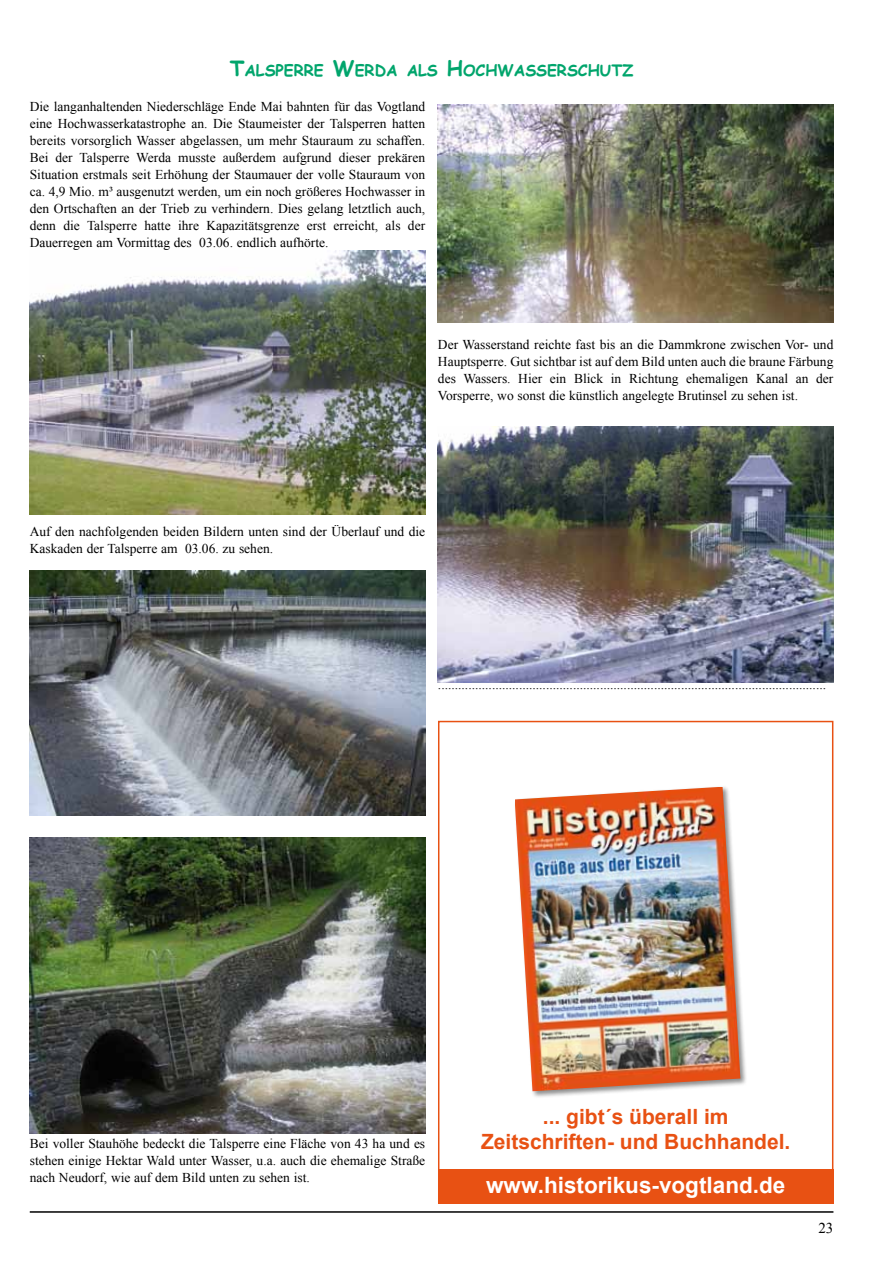
<style>
.page{position:relative;width:893px;height:1263px;background:#fff}
.page>*{position:absolute;margin:0;border:0;box-sizing:border-box;transform-origin:0 0}
.t1{font:700 22.5px "Arial";color:#fff}
.t2{font:700 21px/25.2px "Arial";color:#e85113;text-align:center}
.t3{font:700 15.75px "Comic Sans MS";color:#00a56c}
.t4{font:15px "Times New Roman";color:#000}
.t5{font:13.5px/17px "Times New Roman";color:#000;text-align:justify}
.s1{font-size:21px}
</style>
<div class="page">
<hr style="left:30px;top:1211px;width:803px;height:2px;background:#000">
<img style="left:30px;top:250px;width:395px;height:264px">
<img style="left:30px;top:570px;width:395px;height:246px">
<img style="left:30px;top:837px;width:395px;height:297px">
<img style="left:438px;top:104px;width:395px;height:219px">
<img style="left:438px;top:427px;width:395px;height:256px">
<div style="left:438px;top:721px;width:395px;height:482px;border:2px solid #e85113"></div>
<div style="left:513px;top:785px;width:234px;height:314px;background:#000;opacity:.45"></div>
<img style="left:515px;top:787px;width:225px;height:304px">
<div style="left:438px;top:1169px;width:395px;height:34px;background:#e85113"></div>
<p class="t3" style="left:230px;top:59px;width:405px"><span class="s1">T</span>ALSPERRE <span class="s1">W</span>ERDA ALS <span class="s1">H</span>OCHWASSERSCHUTZ</p>
<p class="t5" style="left:30px;top:97px;width:397px">Die langanhaltenden Niederschläge Ende Mai bahnten für das Vogtland eine Hochwasserkatastrophe an. Die Staumeister der Talsperren hatten bereits vorsorglich Wasser abgelassen, um mehr Stauraum zu schaffen.<br>Bei der Talsperre Werda musste außerdem aufgrund dieser prekären Situation erstmals seit Erhöhung der Staumauer der volle Stauraum von ca. 4,9 Mio. m³ ausgenutzt werden, um ein noch größeres Hochwasser in den Ortschaften an der Trieb zu verhindern. Dies gelang letztlich auch, denn die Talsperre hatte ihre Kapazitätsgrenze erst erreicht, als der Dauerregen am Vormittag des 03.06. endlich aufhörte.</p>
<p class="t5" style="left:438px;top:335px;width:397px">Der Wasserstand reichte fast bis an die Dammkrone zwischen Vor- und Hauptsperre. Gut sichtbar ist auf dem Bild unten auch die braune Färbung des Wassers. Hier ein Blick in Richtung ehemaligen Kanal an der Vorsperre, wo sonst die künstlich angelegte Brutinsel zu sehen ist.</p>
<p class="t5" style="left:30px;top:523px;width:397px">Auf den nachfolgenden beiden Bildern unten sind der Überlauf und die<br>Kaskaden der Talsperre am 03.06. zu sehen.</p>
<p class="t5" style="left:438px;top:676px;width:390px">...................................................................................................................</p>
<p class="t5" style="left:30px;top:1135px;width:397px">Bei voller Stauhöhe bedeckt die Talsperre eine Fläche von 43 ha und es stehen einige Hektar Wald unter Wasser, u.a. auch die ehemalige Straße nach Neudorf, wie auf dem Bild unten zu sehen ist.</p>
<h2 class="t2" style="left:481px;top:1104px;width:311px">... gibt´s überall im<br>Zeitschriften- und Buchhandel.</h2>
<h1 class="t1" style="left:486px;top:1170px;width:301px">www.historikus-vogtland.de</h1>
<p class="t4" style="left:818px;top:1218px;width:16px">23</p>
</div>
